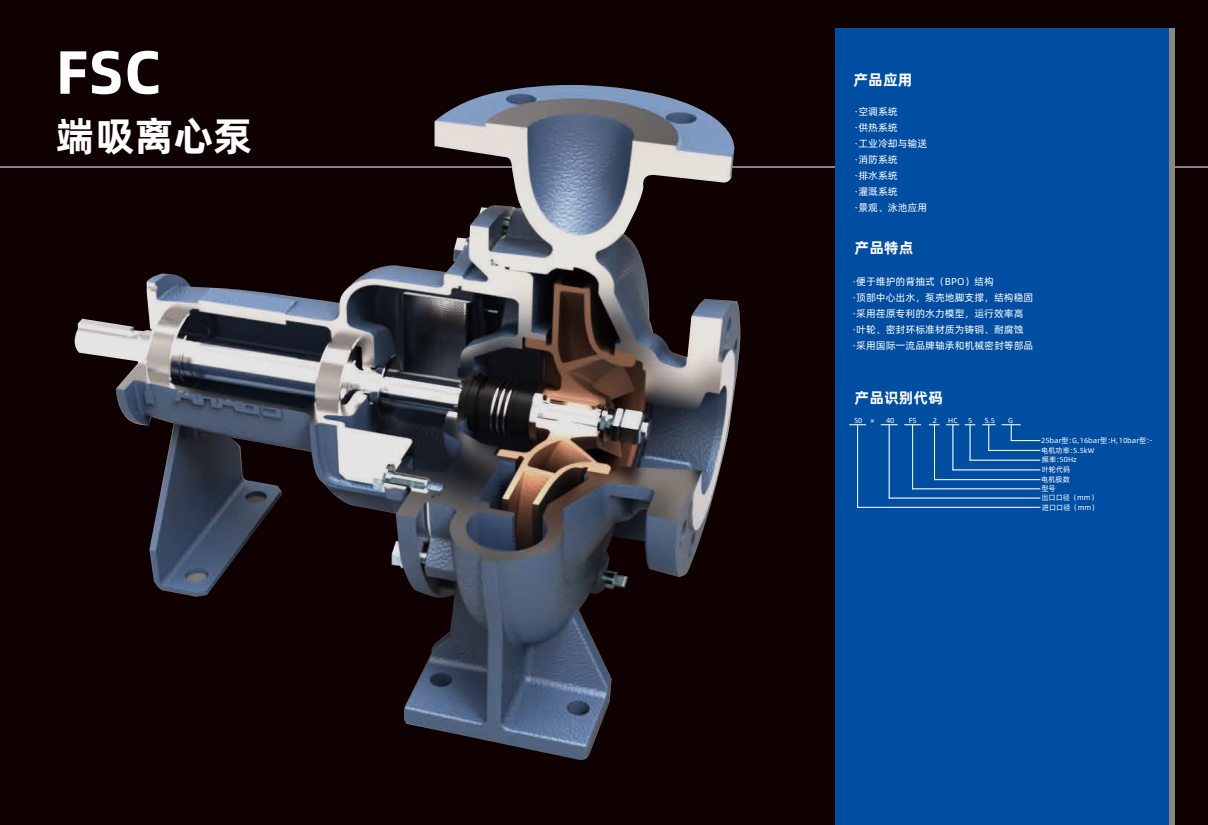
<style>
.page{position:relative;width:1208px;height:825px;background:#0f0001}
.page>*{position:absolute;margin:0;border:0;box-sizing:border-box;transform-origin:0 0}
.t1{font:61.1px "Alibaba Pu Hui Ti B";color:#fff}
.t2{font:40px "Alibaba Pu Hui Ti B";color:#fff}
.t3{font:15px "Alibaba Pu Hui Ti B";color:#fff}
.t4{font:10px/16px "Alibaba Pu Hui Ti R";color:#fff}
.t5{font:7.3px/9.3px "Alibaba Pu Hui Ti R";color:#fff}
</style>
<div class="page">
<hr style="left:0;top:167px;width:512px;height:1px;background:#fff">
<img style="left:70px;top:85px;width:671px;height:675px">
<hr style="left:732px;top:167px;width:476px;height:1px;background:#fff">
<div style="left:834px;top:28px;width:340px;height:797px;background:#004ea2"></div>
<div style="left:1168px;top:28px;width:6px;height:797px;background:#898880"></div>
<svg style="left:849px;top:424px;width:16px;height:1px"></svg>
<svg style="left:881px;top:424px;width:16px;height:1px"></svg>
<svg style="left:904px;top:424px;width:16px;height:1px"></svg>
<svg style="left:946px;top:424px;width:12px;height:1px"></svg>
<hr style="left:857px;top:425px;width:1px;height:82px;background:#fff">
<hr style="left:889px;top:425px;width:1px;height:73px;background:#fff">
<hr style="left:912px;top:425px;width:1px;height:64px;background:#fff">
<hr style="left:934px;top:425px;width:1px;height:54px;background:#fff">
<hr style="left:952px;top:425px;width:1px;height:45px;background:#fff">
<hr style="left:969px;top:425px;width:1px;height:35px;background:#fff">
<svg style="left:982px;top:424px;width:13px;height:26px"></svg>
<hr style="left:857px;top:507px;width:183px;height:1px;background:#fff">
<hr style="left:912px;top:489px;width:128px;height:1px;background:#fff">
<hr style="left:889px;top:498px;width:151px;height:1px;background:#fff">
<hr style="left:934px;top:479px;width:106px;height:1px;background:#fff">
<hr style="left:953px;top:470px;width:87px;height:1px;background:#fff">
<hr style="left:970px;top:460px;width:70px;height:1px;background:#fff">
<hr style="left:989px;top:450px;width:51px;height:1px;background:#fff">
<svg style="left:1002px;top:424px;width:38px;height:17px"></svg>
<h1 class="t1" style="left:56px;top:24px;width:107px">FSC</h1>
<h2 class="t2" style="left:56px;top:105px;width:198px">端吸离心泵</h2>
<h3 class="t3" style="left:853px;top:68px;width:61px">产品应用</h3>
<p class="t4" style="left:855px;top:103px;width:74px">·空调系统<br>·供热系统<br>·工业冷却与输送·消防系统<br>·排水系统<br>·灌溉系统<br>·景观、泳池应用</p>
<h3 class="t3" style="left:854px;top:236px;width:61px">产品特点</h3>
<p class="t4" style="left:852px;top:273px;width:182px">·便于维护的背抽式（BPO）结构<br>·顶部中心出水，泵壳地脚支撑，结构稳固·采用荏原专利的水力模型，运行效率高<br>·叶轮、密封环标准材质为铸铜、耐腐蚀<br>·采用国际一流品牌轴承和机械密封等部品</p>
<h3 class="t3" style="left:854px;top:386px;width:90px">产品识别代码</h3>
<p class="t5" style="left:854px;top:415px;width:22px">50 ×</p>
<p class="t5" style="left:886px;top:415px;width:10px">40</p>
<p class="t5" style="left:908px;top:415px;width:9px">FS</p>
<p class="t5" style="left:933px;top:415px;width:6px">2</p>
<p class="t5" style="left:948px;top:415px;width:11px">HC</p>
<p class="t5" style="left:968px;top:415px;width:6px">5</p>
<p class="t5" style="left:984px;top:415px;width:12px">5.5</p>
<p class="t5" style="left:1008px;top:415px;width:6px">G</p>
<p class="t5" style="left:1041px;top:435px;width:114px;line-height:9.9px">25bar型：G,16bar型：H,10bar型：-电机功率：5.5kW</p>
<p class="t5" style="left:1042px;top:455px;width:36px">频率：50Hz</p>
<p class="t5" style="left:1041px;top:465px;width:30px">叶轮代码</p>
<p class="t5" style="left:1041px;top:474px;width:30px">电机极数</p>
<p class="t5" style="left:1041px;top:483px;width:58px">型号<br>出口口径（mm）</p>
<p class="t5" style="left:1042px;top:502px;width:58px">进口口径（mm）</p>
</div>
